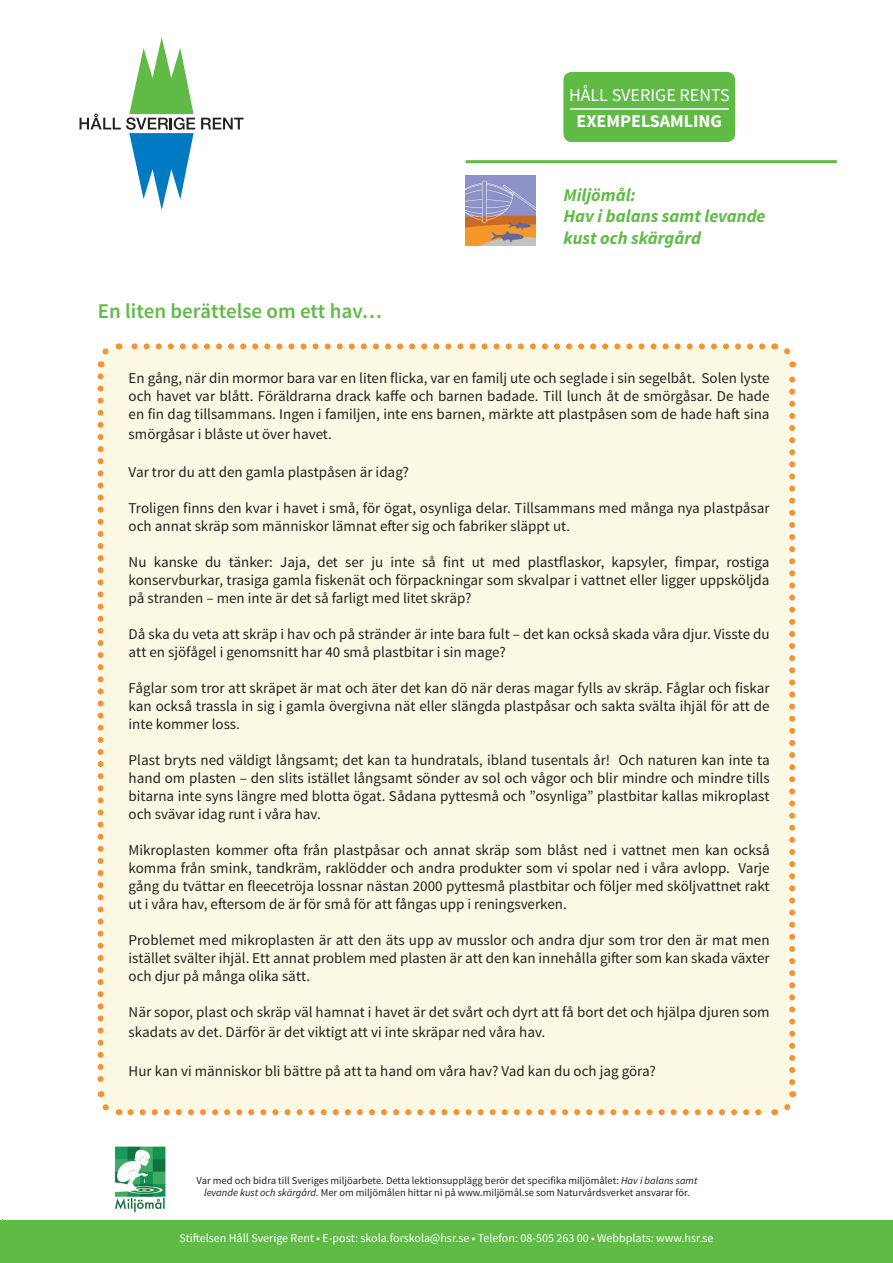
<style>
.page{position:relative;width:893px;height:1263px;background:#fff}
.page>*{position:absolute;margin:0;border:0;box-sizing:border-box;transform-origin:0 0}
.t1{font:600 21px "Source Sans Pro";color:#60bb46}
.t2{font:italic 700 18px/21.6px "Source Sans Pro";color:#60bb46}
.t3{font:18px "Source Sans Pro";color:#fff}
.t4{font:700 18px "Source Sans Pro";color:#fff}
.t5{font:15px/18px "Source Sans Pro";color:#231f20;text-align:justify}
.t6{font:12px "Source Sans Pro";color:#fff}
.t7{font:10.5px/12.6px "Source Sans Pro";color:#231f20;text-align:center}
.s1{font-style:italic}
</style>
<div class="page">
<svg style="left:201px;top:118px;width:43px;height:11px"></svg>
<svg style="left:80px;top:37px;width:115px;height:173px"></svg>
<hr style="left:466px;top:160px;width:371px;height:3px;background:#60bb46">
<div style="left:563px;top:72px;width:172px;height:70px;background:#60bb46;border-radius:9px"></div>
<div style="left:0;top:1220px;width:893px;height:43px;background:#60bb46"></div>
<hr style="left:570px;top:108px;width:159px;height:2px;background:#fff">
<div style="left:101px;top:346px;width:691px;height:766px;background:#fbf9e4;border-radius:18px"></div>
<svg style="left:131px;top:1109px;width:631px;height:6px"></svg>
<svg style="left:97px;top:376px;width:23px;height:740px"></svg>
<svg style="left:774px;top:1091px;width:23px;height:25px"></svg>
<svg style="left:773px;top:343px;width:23px;height:739px"></svg>
<svg style="left:97px;top:343px;width:665px;height:24px"></svg>
<img style="left:466px;top:176px;width:69px;height:69px">
<img style="left:114px;top:1146px;width:52px;height:66px">
<p class="t3" style="left:569px;top:84px;width:162px">HÅLL SVERIGE RENTS</p>
<p class="t4" style="left:577px;top:109px;width:147px">EXEMPELSAMLING</p>
<p class="t1" style="left:98px;top:297px;width:286px">En liten berättelse om ett hav…</p>
<p class="t2" style="left:563px;top:184px;width:204px">Miljömål:<br>Hav i balans samt levande kust och skärgård</p>
<p class="t5" style="left:129px;top:370px;width:642px">En gång, när din mormor bara var en liten flicka, var en familj ute och seglade i sin segelbåt. Solen lyste och havet var blått. Föräldrarna drack kaffe och barnen badade. Till lunch åt de smörgåsar. De hade en fin dag tillsammans. Ingen i familjen, inte ens barnen, märkte att plastpåsen som de hade haft sina</p>
<p class="t5" style="left:129px;top:425px;width:205px">smörgåsar i blåste ut över havet.</p>
<p class="t5" style="left:129px;top:463px;width:282px">Var tror du att den gamla plastpåsen är idag?</p>
<p class="t5" style="left:129px;top:499px;width:643px">Troligen finns den kvar i havet i små, för ögat, osynliga delar. Tillsammans med många nya plastpåsar och annat skräp som människor lämnat efter sig och fabriker släppt ut.</p>
<p class="t5" style="left:129px;top:553px;width:642px">Nu kanske du tänker: Jaja, det ser ju inte så fint ut med plastflaskor, kapsyler, fimpar, rostiga konservburkar, trasiga gamla fiskenät och förpackningar som skvalpar i vattnet eller ligger uppsköljda på stranden – men inte är det så farligt med litet skräp?</p>
<p class="t5" style="left:129px;top:625px;width:643px">Då ska du veta att skräp i hav och på stränder är inte bara fult – det kan också skada våra djur. Visste du att en sjöfågel i genomsnitt har 40 små plastbitar i sin mage?</p>
<p class="t5" style="left:129px;top:679px;width:643px">Fåglar som tror att skräpet är mat och äter det kan dö när deras magar fylls av skräp. Fåglar och fiskar kan också trassla in sig i gamla övergivna nät eller slängda plastpåsar och sakta svälta ihjäl för att de inte kommer loss.</p>
<p class="t5" style="left:129px;top:751px;width:643px">Plast bryts ned väldigt långsamt; det kan ta hundratals, ibland tusentals år! Och naturen kan inte ta hand om plasten – den slits istället långsamt sönder av sol och vågor och blir mindre och mindre tills bitarna inte syns längre med blotta ögat. Sådana pyttesmå och ”osynliga” plastbitar kallas mikroplast och svävar idag runt i våra hav.</p>
<p class="t5" style="left:129px;top:841px;width:643px">Mikroplasten kommer ofta från plastpåsar och annat skräp som blåst ned i vattnet men kan också komma från smink, tandkräm, raklödder och andra produkter som vi spolar ned i våra avlopp. Varje gång du tvättar en fleecetröja lossnar nästan 2000 pyttesmå plastbitar och följer med sköljvattnet rakt ut i våra hav, eftersom de är för små för att fångas upp i reningsverken.</p>
<p class="t5" style="left:129px;top:931px;width:643px">Problemet med mikroplasten är att den äts upp av musslor och andra djur som tror den är mat men istället svälter ihjäl. Ett annat problem med plasten är att den kan innehålla gifter som kan skada växter och djur på många olika sätt.</p>
<p class="t5" style="left:129px;top:1002px;width:643px;line-height:19.8px">När sopor, plast och skräp väl hamnat i havet är det svårt och dyrt att få bort det och hjälpa djuren som skadats av det. Därför är det viktigt att vi inte skräpar ned våra hav.</p>
<p class="t5" style="left:129px;top:1063px;width:529px">Hur kan vi människor bli bättre på att ta hand om våra hav? Vad kan du och jag göra?</p>
<p class="t7" style="left:197px;top:1174px;width:502px">Var med och bidra till Sveriges miljöarbete. Detta lektionsupplägg berör det specifika miljömålet: <span class="s1">Hav i balans samt levande kust och skärgård.</span> Mer om miljömålen hittar ni på www.miljömål.se som Naturvårdsverket ansvarar för.</p>
<p class="t6" style="left:179px;top:1230px;width:536px">Stiftelsen Håll Sverige Rent • E-post: skola.forskola@hsr.se • Telefon: 08-505 263 00 • Webbplats: www.hsr.se</p>
</div>
